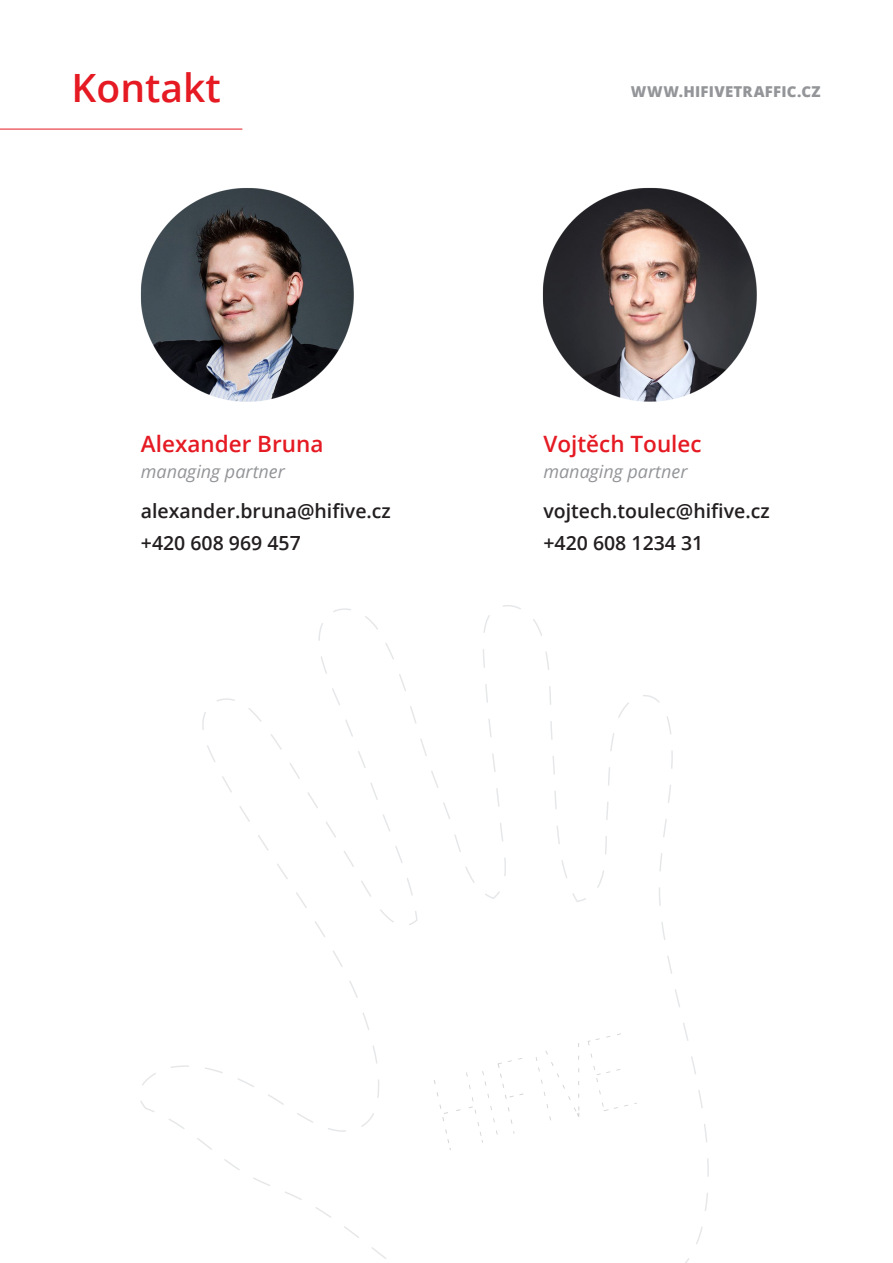
<style>
.page{position:relative;width:893px;height:1263px;background:#fff}
.page>*{position:absolute;margin:0;border:0;box-sizing:border-box;transform-origin:0 0}
.Nadpis{font:600 39px "Open Sans";color:#e51a23}
.t1{font:600 22.5px "Open Sans";color:#e51a23}
.t2{font:600 19.5px "Open Sans";color:#231f20}
.t3{font:italic 18px "Open Sans";color:#939598}
.t4{font:800 15px "Open Sans";letter-spacing:.02em;color:#939598}
</style>
<div class="page">
<hr style="left:0;top:129px;width:242px;height:1px;background:#e51a23">
<img style="left:140px;top:188px;width:214px;height:214px">
<img style="left:543px;top:188px;width:214px;height:214px">
<svg style="left:572px;top:893px;width:14px;height:9px"></svg>
<svg style="left:483px;top:605px;width:84px;height:273px"></svg>
<svg style="left:485px;top:891px;width:15px;height:8px"></svg>
<svg style="left:318px;top:608px;width:157px;height:287px"></svg>
<svg style="left:409px;top:911px;width:9px;height:14px"></svg>
<svg style="left:142px;top:698px;width:252px;height:434px"></svg>
<svg style="left:140px;top:1100px;width:15px;height:12px"></svg>
<svg style="left:434px;top:1058px;width:89px;height:92px"></svg>
<svg style="left:536px;top:1043px;width:43px;height:77px"></svg>
<svg style="left:588px;top:1033px;width:49px;height:78px"></svg>
<p class="Nadpis" style="left:72px;top:61px;width:151px">Kontakt</p>
<p class="t1" style="left:141px;top:429px;width:184px">Alexander Bruna</p>
<p class="t3" style="left:141px;top:459px;width:146px">managing partner</p>
<p class="t2" style="left:141px;top:498px;width:252px">alexander.bruna@hifive.cz</p>
<p class="t2" style="left:141px;top:529px;width:161px">+420 608 969 457</p>
<p class="t4" style="left:631px;top:80px;width:191px">WWW.HIFIVETRAFFIC.CZ</p>
<p class="t1" style="left:543px;top:429px;width:160px">Vojtěch Toulec</p>
<p class="t3" style="left:543px;top:459px;width:146px">managing partner</p>
<p class="t2" style="left:543px;top:498px;width:228px">vojtech.toulec@hifive.cz</p>
<p class="t2" style="left:543px;top:529px;width:161px">+420 608 1234 31</p>
</div>
